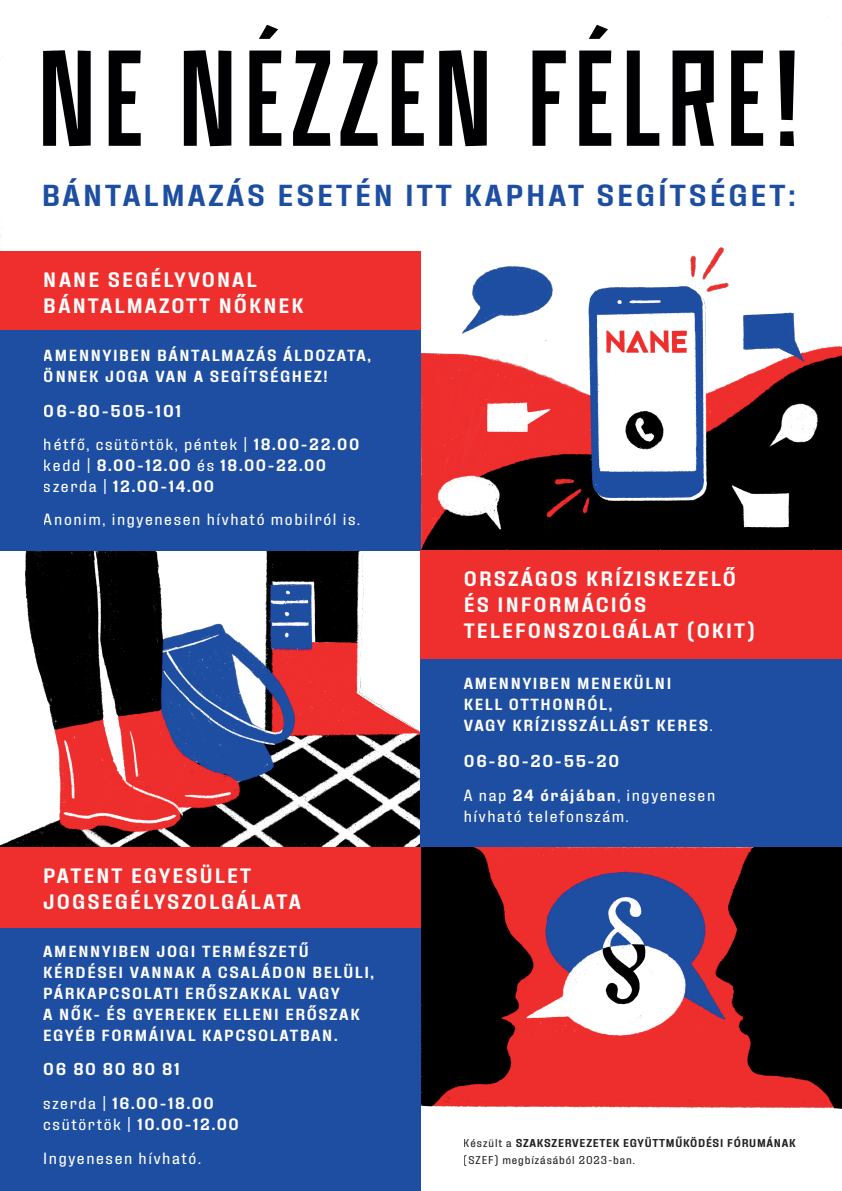
<style>
.page{position:relative;width:842px;height:1191px;background:#fff}
.page>*{position:absolute;margin:0;border:0;box-sizing:border-box;transform-origin:0 0}
.t1{font:900 129.6px "Monolisk";letter-spacing:.06em;color:#000002}
.t2{font:600 30.2px "Fixture";letter-spacing:.095em;color:#1d4ea1}
.t3{font:600 20.7px/26.1px "Fixture";letter-spacing:.1em;color:#fff}
.t4{font:600 17px "Fixture";letter-spacing:.1em;color:#fff}
.t5{font:600 16.2px/21px "Fixture";letter-spacing:.09em;color:#fff}
.t6{font:16.2px/21px "Fixture";letter-spacing:.1em;color:#fff}
.t7{font:600 16px/21px "Fixture";letter-spacing:.1em;color:#fff}
.t8{font:600 11.3px/16.4px "Fixture";letter-spacing:.065em;color:#231f20}
.s1{font-weight:400}
.s2{font-weight:400;font-size:16.2px}
.s3{font-weight:600}
</style>
<div class="page">
<img style="left:0;top:6px;width:842px;height:1103px">
<div style="left:0;top:849px;width:421px;height:342px;background:#1d4ea1"></div>
<div style="left:421px;top:551px;width:421px;height:296px;background:#1d4ea1"></div>
<div style="left:0;top:251px;width:421px;height:300px;background:#1d4ea1"></div>
<div style="left:0;top:251px;width:421px;height:79px;background:#ee2f2d"></div>
<div style="left:0;top:847px;width:421px;height:80px;background:#ee2f2d"></div>
<div style="left:421px;top:551px;width:421px;height:108px;background:#ee2f2d"></div>
<h1 class="t1" style="left:38px;top:23px;width:764px">NE NÉZZEN FÉLRE!</h1>
<h2 class="t2" style="left:41px;top:177px;width:756px">BÁNTALMAZÁS ESETÉN ITT KAPHAT SEGÍTSÉGET:</h2>
<p class="t3" style="left:44px;top:266px;width:261px">NANE SEGÉLYVONAL<br>BÁNTALMAZOTT NŐKNEK</p>
<p class="t7" style="left:44px;top:345px;width:329px">AMENNYIBEN BÁNTALMAZÁS ÁLDOZATA,<br>ÖNNEK JOGA VAN A SEGÍTSÉGHEZ!</p>
<p class="t4" style="left:44px;top:400px;width:139px">06-80-505-101</p>
<p class="t5" style="left:44px;top:434px;width:317px"><span class="s1">hétfő, csütörtök, péntek |</span> 18.00-22.00 <span class="s1">kedd |</span> 8.00-12.00 <span class="s1">és</span> 18.00-22.00 <span class="s1">szerda |</span> 12.00-14.00</p>
<p class="t6" style="left:44px;top:509px;width:318px">Anonim, ingyenesen hívható mobilról is.</p>
<p class="t3" style="left:43px;top:863px;width:259px">PATENT EGYESÜLET<br>JOGSEGÉLYSZOLGÁLATA</p>
<p class="t7" style="left:43px;top:941px;width:332px">AMENNYIBEN JOGI TERMÉSZETŰ<br>KÉRDÉSEI VANNAK A CSALÁDON BELÜLI,<br>PÁRKAPCSOLATI ERŐSZAKKAL VAGY<br>A NŐK- ÉS GYEREKEK ELLENI ERŐSZAK<br>EGYÉB FORMÁIVAL KAPCSOLATBAN.</p>
<p class="t4" style="left:43px;top:1058px;width:138px">06 80 80 80 81</p>
<p class="t5" style="left:43px;top:1092px;width:197px"><span class="s1">szerda |</span> 16.00-18.00 <span class="s1">csütörtök |</span> 10.00-12.00</p>
<p class="t6" style="left:43px;top:1147px;width:159px">Ingyenesen hívható.</p>
<p class="t3" style="left:464px;top:566px;width:292px">ORSZÁGOS KRÍZISKEZELŐ<br>ÉS INFORMÁCIÓS<br>TELEFONSZOLGÁLAT (OKIT)</p>
<p class="t7" style="left:464px;top:673px;width:250px">AMENNYIBEN MENEKÜLNI<br>KELL OTTHONRÓL,<br>VAGY KRÍZISSZÁLLÁST KERES<span class="s2">.</span></p>
<p class="t4" style="left:464px;top:750px;width:157px">06-80-20-55-20</p>
<p class="t6" style="left:464px;top:784px;width:253px">A nap <span class="s3">24 órájában</span>, ingyenesen hívható telefonszám.</p>
<p class="t8" style="left:464px;top:1135px;width:333px"><span class="s1">Készült a</span> SZAKSZERVEZETEK EGYÜTTMŰKÖDÉSI FÓRUMÁNAK <span class="s1">(SZEF) megbízásából 2023-ban.</span></p>
</div>
